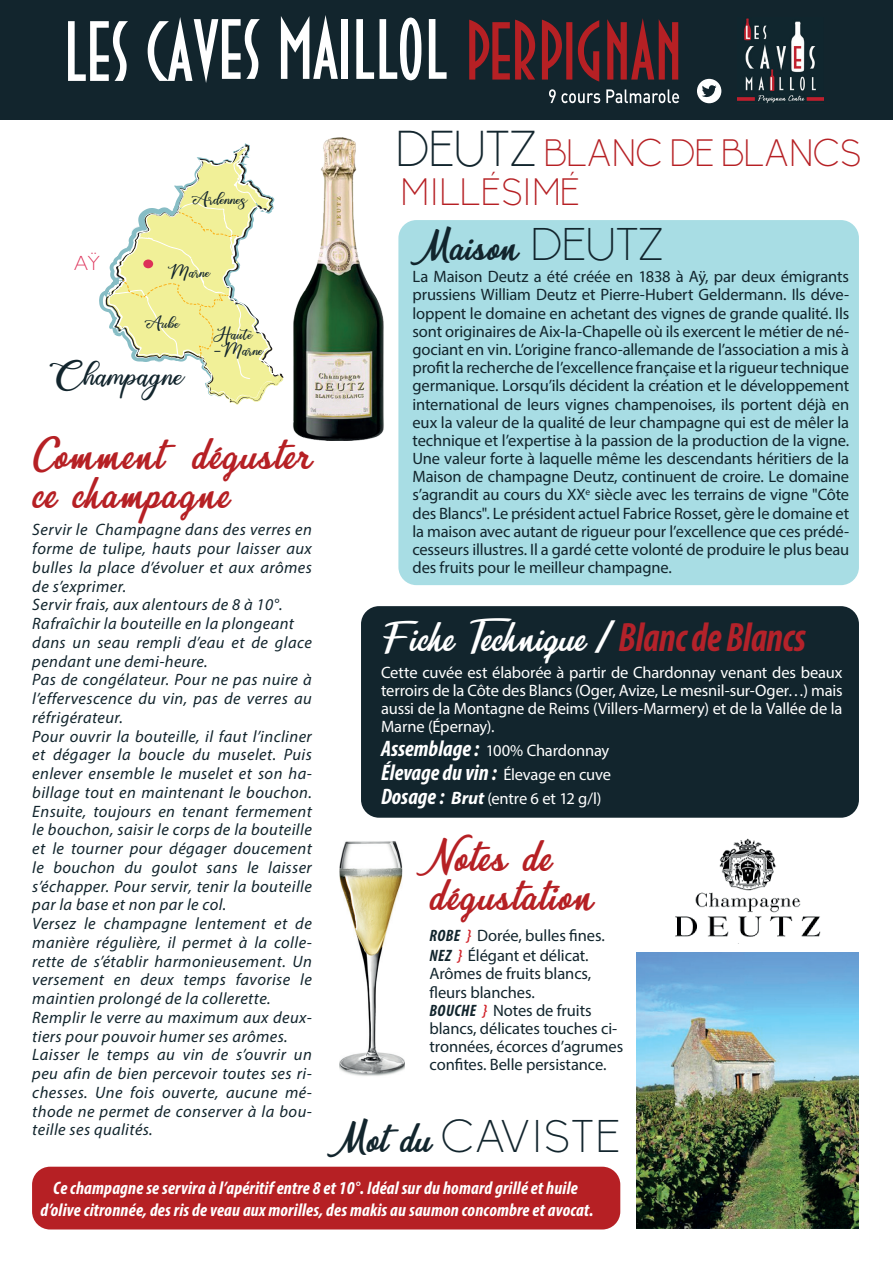
<style>
.page{position:relative;width:893px;height:1263px;background:#fff}
.page>*{position:absolute;margin:0;border:0;box-sizing:border-box;transform-origin:0 0}
.t1{font:84.9px "Deco Tech TL";color:#fff}
.t2{font:45px/39px "Mirella";letter-spacing:.025em;color:#b62024}
.t3{font:300 45px "Biko";letter-spacing:.005em;color:#12252d}
.t4{font:42px "Mirella";color:#fff}
.t5{font:42px "Mirella";color:#12252d}
.t6{font:300 37.5px "Biko";letter-spacing:-.025em;color:#b62024}
.t7{font:36.15px "happy Birthday";color:#12252d;scale:1.12 1}
.t8{font:italic 700 condensed 22.5px "Myriad Pro";color:#fff}
.t9{font:300 19.8px "Biko";color:#dd3058;scale:1.12 1}
.t10{font:italic 700 condensed 18.15px/21.8px "Myriad Pro";letter-spacing:.01em;color:#fff;text-align:center}
.t11{font:18px "happy Birthday";color:#12252d;scale:1.12 1}
.t12{font:17.55px/15.9px "happy Birthday";color:#12252d;scale:1.12 1}
.t13{font:16.5px/18.1px "Myriad Pro";letter-spacing:-.005em;color:#12252d}
.t14{font:italic 16.5px/18.8px "Myriad Pro";letter-spacing:.025em;color:#12252d}
.t15{font:16.5px/18.1px "Myriad Pro";letter-spacing:-.01em;color:#fff;text-align:justify}
.s1{font-size:49.5px;color:#12252d}
.s2{font-family:"Biko";font-weight:300;font-size:45px}
.s3{font-family:"Myriad Pro";font-weight:700;font-style:italic;font-stretch:condensed;font-size:45px}
.s4{font-family:"Myriad Pro";font-weight:700;font-style:italic;font-stretch:condensed;font-size:41.25px;color:#b4222a}
.s5{font-weight:700;font-style:italic;font-stretch:condensed;font-size:22.5px}
.s6{font-weight:400;font-style:normal;font-stretch:normal;font-size:16.5px}
.s7{font-weight:700;font-style:italic;font-size:18px}
.s8{font-weight:700;font-style:italic;font-stretch:condensed}
.s9{font-weight:600;font-style:italic;color:#d1232a}
.s10{font-family:"Mirella";font-weight:400;font-size:42px}
</style>
<div class="page">
<div style="left:0;top:0;width:893px;height:119px;background:#12252d"></div>
<div style="left:398px;top:220px;width:461px;height:365px;background:#a8dde4;border-radius:18px"></div>
<div style="left:32px;top:1167px;width:588px;height:62px;background:#b62024;border-radius:18px"></div>
<svg style="left:106px;top:146px;width:178px;height:259px"></svg>
<div style="left:143px;top:259px;width:10px;height:9px;background:#dd3058;border-radius:50%"></div>
<svg style="left:549px;top:89px;width:51px;height:14px"></svg>
<svg style="left:606px;top:89px;width:73px;height:14px"></svg>
<svg style="left:469px;top:18px;width:209px;height:64px"></svg>
<svg style="left:697px;top:79px;width:24px;height:24px"></svg>
<img style="left:737px;top:18px;width:86px;height:85px">
<div style="left:361px;top:606px;width:498px;height:212px;background:#12252d;border-radius:18px"></div>
<img style="left:339px;top:841px;width:65px;height:235px">
<img style="left:293px;top:137px;width:91px;height:303px">
<img style="left:637px;top:953px;width:222px;height:276px">
<img style="left:675px;top:838px;width:146px;height:99px">
<h1 class="t1" style="left:64px;top:5px;width:385px">LES CAVES MAILLOL</h1>
<p class="t9" style="left:73px;top:252px;width:26px">AŸ</p>
<p class="t11" style="left:192px;top:188px;width:51px">Ardennes</p>
<p class="t12" style="left:168px;top:263px;width:39px">Marne</p>
<p class="t12" style="left:145px;top:314px;width:33px">Aube</p>
<h3 class="t7" style="left:50px;top:352px;width:121px">Champagne</h3>
<p class="t12" style="left:213px;top:325px;width:46px">Haute -Marne</p>
<h2 class="t2" style="left:32px;top:435px;width:281px">Comment déguster ce champagne</h2>
<p class="t14" style="left:32px;top:520px;width:281px">Servir le Champagne dans des verres en forme de tulipe, hauts pour laisser aux bulles la place d’évoluer et aux arômes de s’exprimer.<br>Servir frais, aux alentours de 8 à 10°.<br>Rafraîchir la bouteille en la plongeant dans un seau rempli d’eau et de glace pendant une demi-heure.<br>Pas de congélateur. Pour ne pas nuire à l’effervescence du vin, pas de verres au réfrigérateur.<br>Pour ouvrir la bouteille, il faut l’incliner et dégager la boucle du muselet. Puis enlever ensemble le muselet et son ha&shy;billage tout en maintenant le bouchon.<br>Ensuite, toujours en tenant fermement le bouchon, saisir le corps de la bouteille et le tourner pour dégager doucement le bouchon du goulot sans le laisser s’échapper. Pour servir, tenir la bouteille par la base et non par le col.<br>Versez le champagne lentement et de manière régulière, il permet à la colle&shy;rette de s’établir harmonieusement. Un versement en deux temps favorise le maintien prolongé de la collerette.<br>Remplir le verre au maximum aux deux&shy;tiers pour pouvoir humer ses arômes.<br>Laisser le temps au vin de s’ouvrir un peu afin de bien percevoir toutes ses ri&shy;chesses. Une fois ouverte, aucune mé&shy;thode ne permet de conserver à la bou&shy;teille ses qualités.</p>
<h3 class="t6" style="left:396px;top:132px;width:467px"><span class="s1">DEUTZ</span> BLANC DE BLANCS</h3>
<h3 class="t6" style="left:400px;top:171px;width:181px">MILLÉSIMÉ</h3>
<h3 class="t5" style="left:410px;top:219px;width:255px">Maison <span class="s2">DEUTZ</span></h3>
<p class="t13" style="left:412px;top:267px;width:438px;text-align:justify">La Maison Deutz a été créée en 1838 à Aÿ, par deux émigrants prussiens William Deutz et Pierre-Hubert Geldermann. Ils déve&shy;loppent le domaine en achetant des vignes de grande qualité. Ils sont originaires de Aix-la-Chapelle où ils exercent le métier de né&shy;gociant en vin. L’origine franco-allemande de l’association a mis à profit la recherche de l’excellence française et la rigueur technique germanique. Lorsqu’ils décident la création et le développement international de leurs vignes champenoises, ils portent déjà en eux la valeur de la qualité de leur champagne qui est de mêler la technique et l’expertise à la passion de la production de la vigne.<br>Une valeur forte à laquelle même les descendants héritiers de la Maison de champagne Deutz, continuent de croire. Le domaine s’agrandit au cours du XX<sup>e</sup> siècle avec les terrains de vigne "Côte des Blancs". Le président actuel Fabrice Rosset, gère le domaine et la maison avec autant de rigueur pour l’excellence que ces prédé&shy;cesseurs illustres. Il a gardé cette volonté de produire le plus beau des fruits pour le meilleur champagne.</p>
<h3 class="t4" style="left:381px;top:610px;width:427px">Fiche Technique <span class="s3">/</span> <span class="s4">Blanc de Blancs</span></h3>
<p class="t15" style="left:381px;top:663px;width:463px">Cette cuvée est élaborée à partir de Chardonnay venant des beaux terroirs de la Côte des Blancs (Oger, Avize, Le mesnil-sur-Oger…) mais aussi de la Montagne de Reims (Villers-Marmery) et de la Vallée de la Marne (Épernay).</p>
<p class="t15" style="left:381px;top:741px;width:230px"><span class="s5">Assemblage :</span> 100% Chardonnay</p>
<h3 class="t8" style="left:381px;top:759px;width:231px">Élevage du vin : <span class="s6">Élevage en cuve</span></h3>
<p class="t15" style="left:381px;top:789px;width:222px"><span class="s5">Dosage :</span> <span class="s7">Brut</span> (entre 6 et 12 g/l)</p>
<h2 class="t2" style="left:429px;top:837px;width:165px">Notes de dégustation</h2>
<p class="t13" style="left:429px;top:926px;width:177px;line-height:19.8px"><span class="s8">ROBE</span> <span class="s9">}</span> Dorée, bulles fines.<br><span class="s8">NEZ</span> <span class="s9">}</span> Élégant et délicat.</p>
<p class="t13" style="left:429px;top:964px;width:195px">Arômes de fruits blancs, fleurs blanches.<br><span class="s8">BOUCHE</span> <span class="s9">}</span> Notes de fruits blancs, délicates touches ci&shy;tronnées, écorces d’agrumes confites. Belle persistance.</p>
<h2 class="t3" style="left:327px;top:1111px;width:295px"><span class="s10">Mot du</span> CAVISTE</h2>
<p class="t10" style="left:41px;top:1177px;width:554px">Ce champagne se servira à l’apéritif entre 8 et 10°. Idéal sur du homard grillé et huile d’olive citronnée, des ris de veau aux morilles, des makis au saumon concombre et avocat.</p>
</div>
